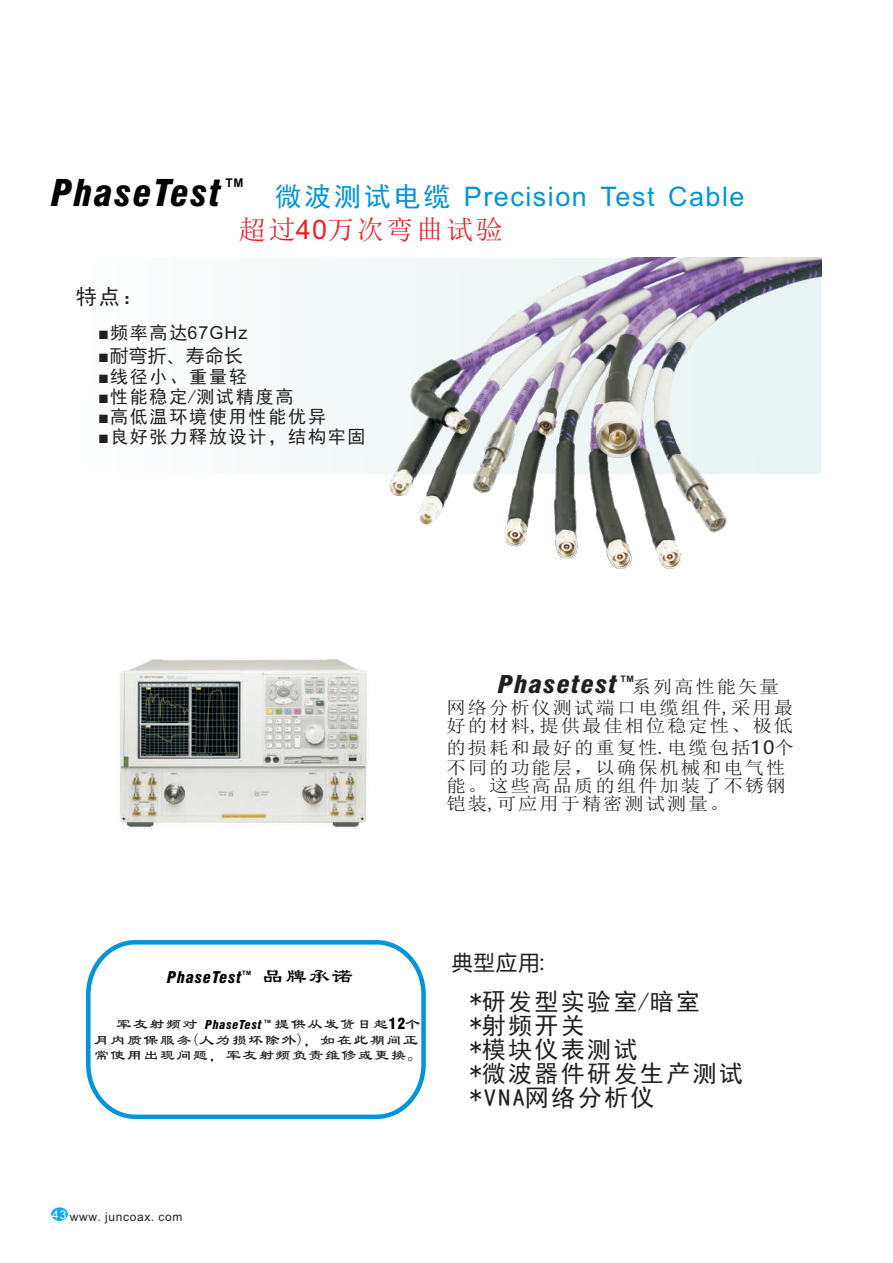
<style>
.page{position:relative;width:893px;height:1263px;background:#fff}
.page>*{position:absolute;margin:0;border:0;box-sizing:border-box;transform-origin:0 0}
.t1{font:italic 900 condensed 36px "Swiss 721 BT";letter-spacing:.055em;color:#010202}
.t2{font:27px "Arial";letter-spacing:.055em;color:#0095d9}
.t3{font:27px "Sim Sun";letter-spacing:.1em;color:#ee1d23}
.t4{font:24px/24px "Sim Hei";letter-spacing:.1em;color:#231f20}
.t5{font:italic 900 condensed 24px "Swiss 721 BT";letter-spacing:.055em;color:#231f20;scale:1.08 1}
.t6{font:21px "Microsoft Ya Hei";color:#231f20}
.t7{font:21px "Li Su";color:#010202}
.t8{font:21px "Sim Hei";color:#231f20}
.t9{font:18px/18px "Sim Sun";letter-spacing:.1em;color:#231f20;scale:1.08 1}
.t10{font:18px "Sim Hei";letter-spacing:.1em;color:#231f20}
.t11{font:18px "Arial";letter-spacing:.055em;color:#231f20}
.t12{font:18px "Microsoft Ya Hei";letter-spacing:.06em;color:#231f20}
.t13{font:italic 900 condensed 15.75px "Swiss 721 BT";letter-spacing:.055em;color:#010202}
.t14{font:15px/16.5px "Li Su";letter-spacing:.1em;color:#231f20;text-align:right}
.t15{font:12px "Arial";letter-spacing:.055em;color:#231f20}
.t16{font:italic 900 condensed 12px "Swiss 721 BT";letter-spacing:.055em;color:#010202}
.t17{font:700 12px "Arial";color:#000}
.t18{font:700 9px "Arial";color:#231f20}
.t19{font:700 6px "Arial";color:#000}
.t20{font:700 4.5px "Arial";color:#000}
.s1{font-family:"Sim Hei"}
.s2{font-family:"Arial"}
.s3{font-family:"Sim Sun";font-weight:400;font-style:normal;font-stretch:normal;font-size:18px}
.s4{font-family:"Microsoft Ya Hei"}
.s5{font-family:"Swiss 721 BT";font-weight:900;font-stretch:condensed;color:#010202}
.s6{font-family:"Sim Sun"}
</style>
<div class="page">
<div style="left:85px;top:258px;width:737px;height:217px;background:#f8fbfb"></div>
<svg style="left:86px;top:940px;width:340px;height:180px"></svg>
<div style="left:51px;top:1207px;width:17px;height:14px;background:#00aeef;border-radius:50%"></div>
<img style="left:119px;top:659px;width:248px;height:170px">
<img style="left:389px;top:258px;width:432px;height:311px">
<p class="t17" style="left:226px;top:178px;width:19px">TM</p>
<h1 class="t1" style="left:51px;top:179px;width:171px">PhaseTest</h1>
<h2 class="t2" style="left:275px;top:187px;width:471px"><span class="s1">微波测试电缆</span> Precision Test Cable</h2>
<h2 class="t3" style="left:239px;top:216px;width:265px">超过<span class="s2">40</span>万次弯曲试验</h2>
<p class="t8" style="left:76px;top:286px;width:69px">特点：</p>
<p class="t11" style="left:98px;top:326px;width:151px">■<span class="s1">频率高达</span>67GHz</p>
<p class="t12" style="left:98px;top:347px;width:146px"><span class="s2">■</span>耐弯折、寿命长</p>
<p class="t10" style="left:98px;top:367px;width:150px"><span class="s2">■</span>线径小、重量轻</p>
<p class="t10" style="left:98px;top:387px;width:197px"><span class="s2">■</span>性能稳定/测试精度高</p>
<p class="t10" style="left:98px;top:407px;width:229px"><span class="s2">■</span>高低温环境使用性能优异</p>
<p class="t10" style="left:98px;top:428px;width:269px"><span class="s2">■</span>良好张力释放设计，结构牢固</p>
<h3 class="t5" style="left:498px;top:675px;width:261px">Phasetest <span class="s3">系列高性能矢量</span></h3>
<p class="t9" style="left:446px;top:698px;width:323px">网络分析仪测试端口电缆组件,采用最好的材料,提供最佳相位稳定性、极低</p>
<p class="t9" style="left:446px;top:737px;width:323px;line-height:20.2px">的损耗和最好的重复性.电缆包括<span class="s4">10</span>个不同的功能层，以确保机械和电气性</p>
<p class="t9" style="left:446px;top:776px;width:315px">能。这些高品质的组件加装了不锈钢铠装,可应用于精密测试测量。</p>
<p class="t18" style="left:620px;top:675px;width:15px">TM</p>
<p class="t13" style="left:167px;top:971px;width:76px">PhaseTest</p>
<p class="t19" style="left:242px;top:970px;width:10px">TM</p>
<p class="t7" style="left:263px;top:965px;width:92px">品牌承诺</p>
<p class="t20" style="left:264px;top:1020px;width:8px">TM</p>
<p class="t14" style="left:94px;top:1015px;width:328px">提供从发货日起<span class="s5">12</span>个<br>月内质保服务(人为损坏除外)，如在此期间正</p>
<p class="t14" style="left:94px;top:1047px;width:330px">常使用出现问题，军友射频负责维修或更换。</p>
<p class="t14" style="left:117px;top:1015px;width:82px">军友射频对</p>
<p class="t16" style="left:205px;top:1020px;width:58px">PhaseTest</p>
<p class="t6" style="left:452px;top:953px;width:94px">典型应用:</p>
<h3 class="t4" style="left:470px;top:990px;width:275px">*研发型实验室/暗室<br>*射频开关<br>*模块仪表测试<br>*微波器件研发生产测试*VNA网络分析仪</h3>
<p class="t15" style="left:52px;top:1213px;width:132px"><sup>43</sup> www<span class="s6">.</span>juncoax<span class="s6">.</span>com</p>
</div>
